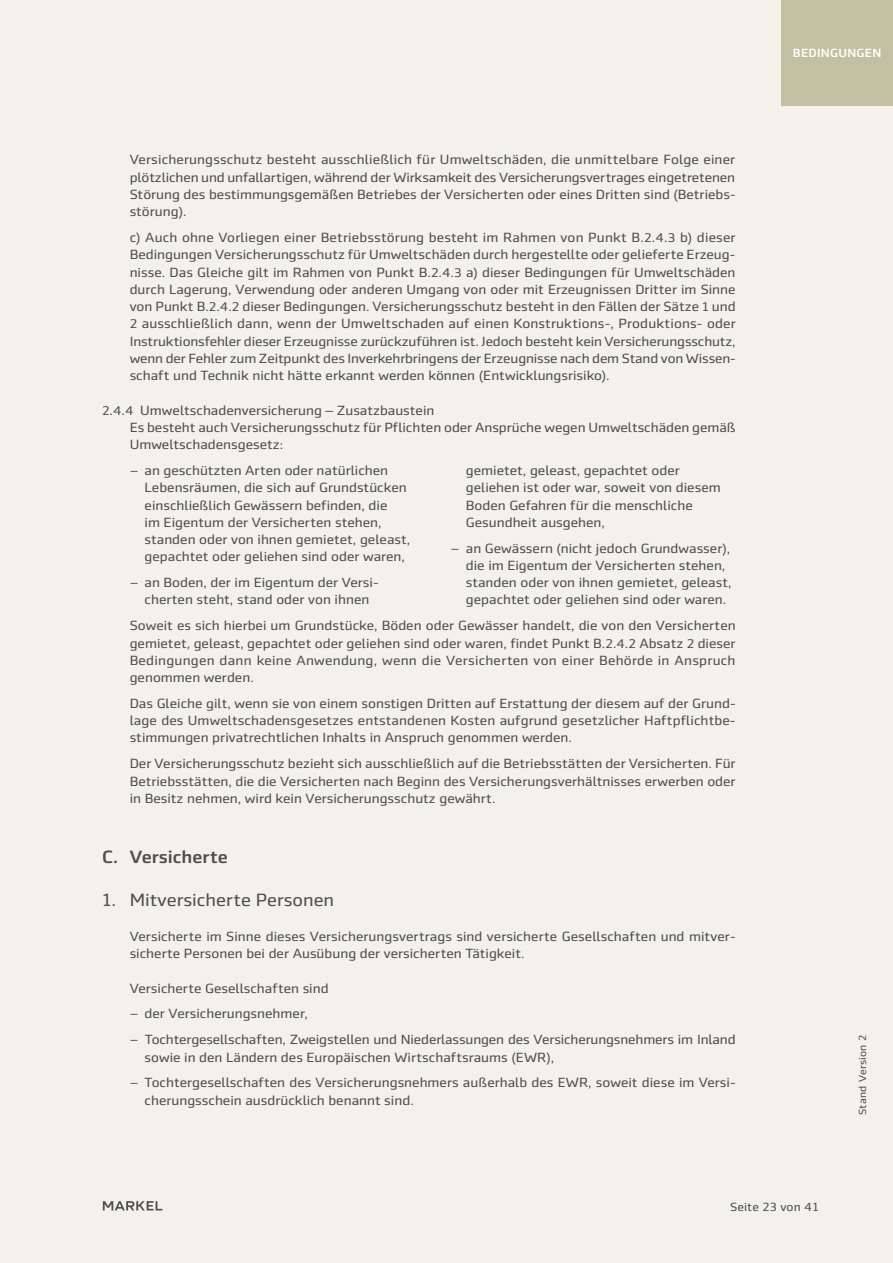
<style>
.page{position:relative;width:893px;height:1263px;background:#f3f1ea}
.page>*{position:absolute;margin:0;border:0;box-sizing:border-box;transform-origin:0 0}
.t1{font:18px "Markel Sans";color:#504e4d}
.t2{font:500 18px "Markel Sans";color:#504e4d}
.t3{font:13.5px/17.2px "Markel Sans";color:#504e4d}
.t4{font:12px "Markel Sans";letter-spacing:.01em;color:#504e4d}
.t5{font:500 12px "Markel Sans";letter-spacing:.02em;color:#fff}
.t6{font:10.5px "Markel Sans";letter-spacing:.02em;color:#504e4d}
.s1{font-size:12.75px}
</style>
<div class="page">
<svg style="left:103px;top:1201px;width:59px;height:9px"></svg>
<div style="left:781px;top:0;width:112px;height:105px;background:#c1c0a3"></div>
<p class="t3" style="left:130px;top:151px;width:607px;text-align:justify">Versicherungsschutz besteht ausschließlich für Umweltschäden, die unmittelbare Folge einer plötzlichen und unfallartigen, während der Wirksamkeit des Versicherungsvertrages eingetretenen Störung des bestimmungsgemäßen Betriebes der Versicherten oder eines Dritten sind (Betriebs&shy;störung).</p>
<p class="t3" style="left:130px;top:229px;width:608px;text-align:justify">c) Auch ohne Vorliegen einer Betriebsstörung besteht im Rahmen von Punkt B.<span class="s1">2</span>.<span class="s1">4</span>.<span class="s1">3</span> b) dieser Bedingungen Versicherungsschutz für Umweltschäden durch hergestellte oder gelieferte Erzeug&shy;nisse. Das Gleiche gilt im Rahmen von Punkt B.<span class="s1">2</span>.<span class="s1">4</span>.<span class="s1">3</span> a) dieser Bedingungen für Umweltschäden durch Lagerung, Verwendung oder anderen Umgang von oder mit Erzeugnissen Dritter im Sinne von Punkt B.<span class="s1">2</span>.<span class="s1">4</span>.<span class="s1">2</span> dieser Bedingungen. Versicherungsschutz besteht in den Fällen der Sätze <span class="s1">1</span> und <span class="s1">2</span> ausschließlich dann, wenn der Umweltschaden auf einen Konstruktions-, Produktions- oder Instruktionsfehler dieser Erzeugnisse zurückzuführen ist. Jedoch besteht kein Versicherungsschutz, wenn der Fehler zum Zeitpunkt des Inverkehrbringens der Erzeugnisse nach dem Stand von Wissen&shy;schaft und Technik nicht hätte erkannt werden können (Entwicklungsrisiko).</p>
<p class="t3" style="left:130px;top:401px;width:608px;text-indent:-28px"><span class="s1">2</span>.<span class="s1">4</span>.<span class="s1">4</span> Umweltschadenversicherung – Zusatzbaustein<br>Es besteht auch Versicherungsschutz für Pflichten oder Ansprüche wegen Umweltschäden gemäß<br>Umweltschadensgesetz:</p>
<p class="t3" style="left:145px;top:462px;width:267px;text-indent:-15px">‒ an geschützten Arten oder natürlichen Lebensräumen, die sich auf Grundstücken einschließlich Gewässern befinden, die<br>im Eigentum der Versicherten stehen, standen oder von ihnen gemietet, geleast, gepachtet oder geliehen sind oder waren,</p>
<p class="t3" style="left:130px;top:574px;width:250px;text-align:center">‒ an Boden, der im Eigentum der Versi&shy;cherten steht, stand oder von ihnen</p>
<p class="t3" style="left:466px;top:462px;width:256px">gemietet, geleast, gepachtet oder geliehen ist oder war, soweit von diesem Boden Gefahren für die menschliche Gesundheit ausgehen,</p>
<p class="t3" style="left:466px;top:539px;width:267px;text-indent:-15px">‒ an Gewässern (nicht jedoch Grundwasser), die im Eigentum der Versicherten stehen, standen oder von ihnen gemietet, geleast, gepachtet oder geliehen sind oder waren.</p>
<p class="t3" style="left:130px;top:617px;width:607px;text-align:justify">Soweit es sich hierbei um Grundstücke, Böden oder Gewässer handelt, die von den Versicherten gemietet, geleast, gepachtet oder geliehen sind oder waren, findet Punkt B.<span class="s1">2</span>.<span class="s1">4</span>.<span class="s1">2</span> Absatz <span class="s1">2</span> dieser Bedingungen dann keine Anwendung, wenn die Versicherten von einer Behörde in Anspruch genommen werden.</p>
<p class="t3" style="left:130px;top:695px;width:607px;text-align:justify">Das Gleiche gilt, wenn sie von einem sonstigen Dritten auf Erstattung der diesem auf der Grund&shy;lage des Umweltschadensgesetzes entstandenen Kosten aufgrund gesetzlicher Haftpflichtbe&shy;stimmungen privatrechtlichen Inhalts in Anspruch genommen werden.</p>
<p class="t3" style="left:130px;top:755px;width:607px;text-align:justify">Der Versicherungsschutz bezieht sich ausschließlich auf die Betriebsstätten der Versicherten. Für Betriebsstätten, die die Versicherten nach Beginn des Versicherungsverhältnisses erwerben oder in Besitz nehmen, wird kein Versicherungsschutz gewährt.</p>
<h1 class="t2" style="left:102px;top:847px;width:128px">C. Versicherte</h1>
<h1 class="t1" style="left:102px;top:890px;width:234px">1. Mitversicherte Personen</h1>
<p class="t3" style="left:130px;top:928px;width:606px">Versicherte im Sinne dieses Versicherungsvertrags sind versicherte Gesellschaften und mitver&shy;sicherte Personen bei der Ausübung der versicherten Tätigkeit.</p>
<p class="t3" style="left:130px;top:975px;width:607px;line-height:26px">Versicherte Gesellschaften sind<br>‒ der Versicherungsnehmer,<br>‒ Tochtergesellschaften, Zweigstellen und Niederlassungen des Versicherungsnehmers im Inland</p>
<p class="t3" style="left:130px;top:1044px;width:607px;line-height:26px;text-indent:15px">sowie in den Ländern des Europäischen Wirtschaftsraums (EWR),<br>‒ Tochtergesellschaften des Versicherungsnehmers außerhalb des EWR, soweit diese im Versi-</p>
<p class="t3" style="left:145px;top:1091px;width:271px">cherungsschein ausdrücklich benannt sind.</p>
<p class="t5" style="left:793px;top:46px;width:90px">BEDINGUNGEN</p>
<p class="t6" style="left:857px;top:1115px;width:82px;rotate:-90deg">Stand Version 2</p>
<p class="t4" style="left:730px;top:1200px;width:90px">Seite 23 von 41</p>
</div>
